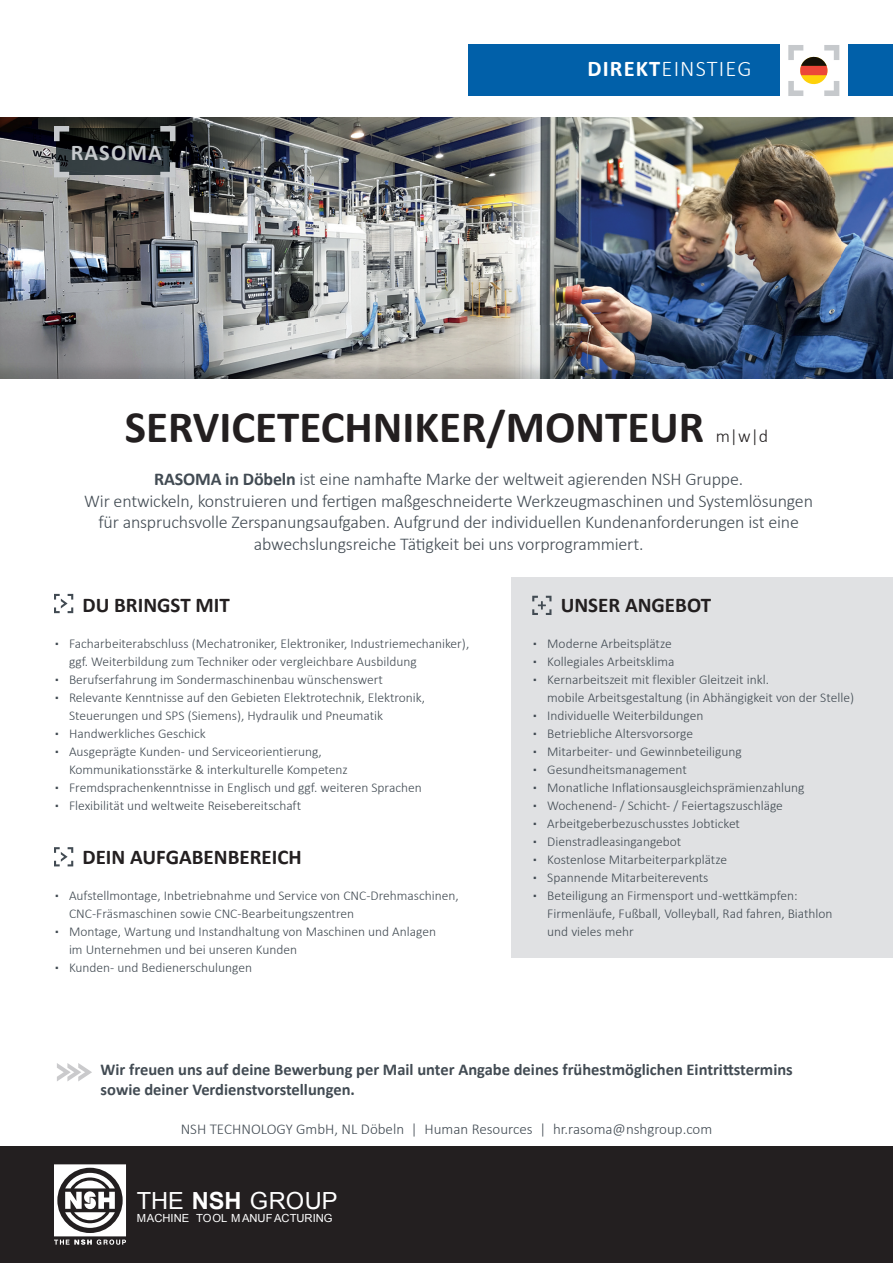
<style>
.page{position:relative;width:893px;height:1263px;background:#fff}
.page>*{position:absolute;margin:0;border:0;box-sizing:border-box;transform-origin:0 0}
.t1{font:700 45px "Calibri";color:#231f20}
.t2{font:23.55px "Arial";color:#fff}
.t3{font:300 22.5px "Calibri";letter-spacing:.05em;color:#fff}
.t4{font:700 22.5px "Calibri";letter-spacing:.05em;color:#c6c9cc}
.t5{font:700 21px "Calibri";color:#231f20}
.t6{font:300 18px/21.6px "Calibri";letter-spacing:-.01em;color:#424b53;text-align:center}
.t7{font:300 18px "Calibri";color:#231f20}
.t8{font:700 16.5px/19.8px "Calibri";color:#424b53}
.t9{font:300 15px "Calibri";color:#424b53}
.t10{font:300 13.5px/18px "Calibri";color:#424b53}
.t11{font:11.25px "Arial";color:#fff}
.s1{font-weight:700}
</style>
<div class="page">
<img style="left:0;top:117px;width:893px;height:261px">
<img style="left:57px;top:129px;width:116px;height:46px">
<svg style="left:54px;top:594px;width:19px;height:19px"></svg>
<svg style="left:54px;top:847px;width:19px;height:19px"></svg>
<div style="left:0;top:1146px;width:893px;height:117px;background:#231f20"></div>
<svg style="left:54px;top:1164px;width:72px;height:81px"></svg>
<svg style="left:160px;top:162px;width:15px;height:15px"></svg>
<svg style="left:160px;top:126px;width:15px;height:15px"></svg>
<svg style="left:54px;top:162px;width:15px;height:15px"></svg>
<svg style="left:54px;top:126px;width:15px;height:15px"></svg>
<div style="left:848px;top:45px;width:45px;height:51px;background:#0160a9"></div>
<svg style="left:788px;top:45px;width:51px;height:51px"></svg>
<div style="left:468px;top:45px;width:311px;height:51px;background:#0160a9"></div>
<div style="left:511px;top:577px;width:382px;height:381px;background:#e0e1e3"></div>
<svg style="left:532px;top:596px;width:19px;height:19px"></svg>
<svg style="left:57px;top:1063px;width:35px;height:18px"></svg>
<h3 class="t4" style="left:71px;top:137px;width:93px">RASOMA</h3>
<h3 class="t3" style="left:587px;top:55px;width:166px"><span class="s1">DIREKT</span>EINSTIEG</h3>
<h1 class="t1" style="left:125px;top:395px;width:581px">SERVICETECHNIKER/MONTEUR</h1>
<h3 class="t7" style="left:716px;top:425px;width:54px">m|w|d</h3>
<p class="t6" style="left:84px;top:468px;width:730px"><span class="s1">RASOMA in Döbeln</span> ist eine namhafte Marke der weltweit agierenden NSH Gruppe.<br>Wir entwickeln, konstruieren und fertigen maßgeschneiderte Werkzeugmaschinen und Systemlösungen für anspruchsvolle Zerspanungsaufgaben. Aufgrund der individuellen Kundenanforderungen ist eine abwechslungsreiche Tätigkeit bei uns vorprogrammiert.</p>
<h3 class="t5" style="left:83px;top:590px;width:149px">DU BRINGST MIT</h3>
<p class="t10" style="left:69px;top:634px;width:402px;text-indent:-15px">▪ Facharbeiterabschluss (Mechatroniker, Elektroniker, Industriemechaniker), ggf. Weiterbildung zum Techniker oder vergleichbare Ausbildung</p>
<p class="t10" style="left:54px;top:670px;width:330px">▪ Berufserfahrung im Sondermaschinenbau wünschenswert</p>
<p class="t10" style="left:69px;top:688px;width:358px;text-indent:-15px">▪ Relevante Kenntnisse auf den Gebieten Elektrotechnik, Elektronik,<br>Steuerungen und SPS (Siemens), Hydraulik und Pneumatik</p>
<p class="t10" style="left:54px;top:724px;width:153px">▪ Handwerkliches Geschick</p>
<p class="t10" style="left:69px;top:742px;width:280px;text-indent:-15px">▪ Ausgeprägte Kunden- und Serviceorientierung,<br>Kommunikationsstärke &amp; interkulturelle Kompetenz</p>
<p class="t10" style="left:54px;top:778px;width:369px">▪ Fremdsprachenkenntnisse in Englisch und ggf. weiteren Sprachen</p>
<p class="t10" style="left:54px;top:796px;width:249px">▪ Flexibilität und weltweite Reisebereitschaft</p>
<h3 class="t5" style="left:83px;top:842px;width:221px">DEIN AUFGABENBEREICH</h3>
<p class="t10" style="left:69px;top:886px;width:391px;text-indent:-15px">▪ Aufstellmontage, Inbetriebnahme und Service von CNC-Drehmaschinen,<br>CNC-Fräsmaschinen sowie CNC-Bearbeitungszentren</p>
<p class="t10" style="left:69px;top:922px;width:369px;text-indent:-15px">▪ Montage, Wartung und Instandhaltung von Maschinen und Anlagen im Unternehmen und bei unseren Kunden</p>
<p class="t10" style="left:54px;top:958px;width:200px">▪ Kunden- und Bedienerschulungen</p>
<h3 class="t5" style="left:561px;top:590px;width:152px">UNSER ANGEBOT</h3>
<p class="t10" style="left:532px;top:634px;width:141px">▪ Moderne Arbeitsplätze</p>
<p class="t10" style="left:532px;top:652px;width:144px">▪ Kollegiales Arbeitsklima</p>
<p class="t10" style="left:547px;top:670px;width:308px;text-indent:-15px">▪ Kernarbeitszeit mit flexibler Gleitzeit inkl.<br>mobile Arbeitsgestaltung (in Abhängigkeit von der Stelle)</p>
<p class="t10" style="left:532px;top:706px;width:173px">▪ Individuelle Weiterbildungen</p>
<p class="t10" style="left:532px;top:724px;width:162px">▪ Betriebliche Altersvorsorge</p>
<p class="t10" style="left:532px;top:742px;width:211px">▪ Mitarbeiter- und Gewinnbeteiligung</p>
<p class="t10" style="left:532px;top:760px;width:156px">▪ Gesundheitsmanagement</p>
<p class="t10" style="left:532px;top:778px;width:274px">▪ Monatliche Inflationsausgleichsprämienzahlung</p>
<p class="t10" style="left:532px;top:796px;width:252px">▪ Wochenend- / Schicht- / Feiertagszuschläge</p>
<p class="t10" style="left:532px;top:814px;width:209px">▪ Arbeitgeberbezuschusstes Jobticket</p>
<p class="t10" style="left:532px;top:832px;width:151px">▪ Dienstradleasingangebot</p>
<p class="t10" style="left:532px;top:850px;width:196px">▪ Kostenlose Mitarbeiterparkplätze</p>
<p class="t10" style="left:532px;top:868px;width:178px">▪ Spannende Mitarbeiterevents</p>
<p class="t10" style="left:547px;top:886px;width:287px;text-indent:-15px">▪ Beteiligung an Firmensport und -wettkämpfen:<br>Firmenläufe, Fußball, Volleyball, Rad fahren, Biathlon und vieles mehr</p>
<p class="t8" style="left:101px;top:1059px;width:694px">Wir freuen uns auf deine Bewerbung per Mail unter Angabe deines frühestmöglichen Eintrittstermins sowie deiner Verdienstvorstellungen.</p>
<p class="t9" style="left:181px;top:1120px;width:533px">NSH TECHNOLOGY GmbH, NL Döbeln | Human Resources | hr.rasoma@nshgroup.com</p>
<h2 class="t2" style="left:137px;top:1185px;width:202px">THE <span class="s1">NSH</span> GROUP</h2>
<p class="t11" style="left:137px;top:1211px;width:197px">MACHINE TOOL MANUFACTURING</p>
</div>
